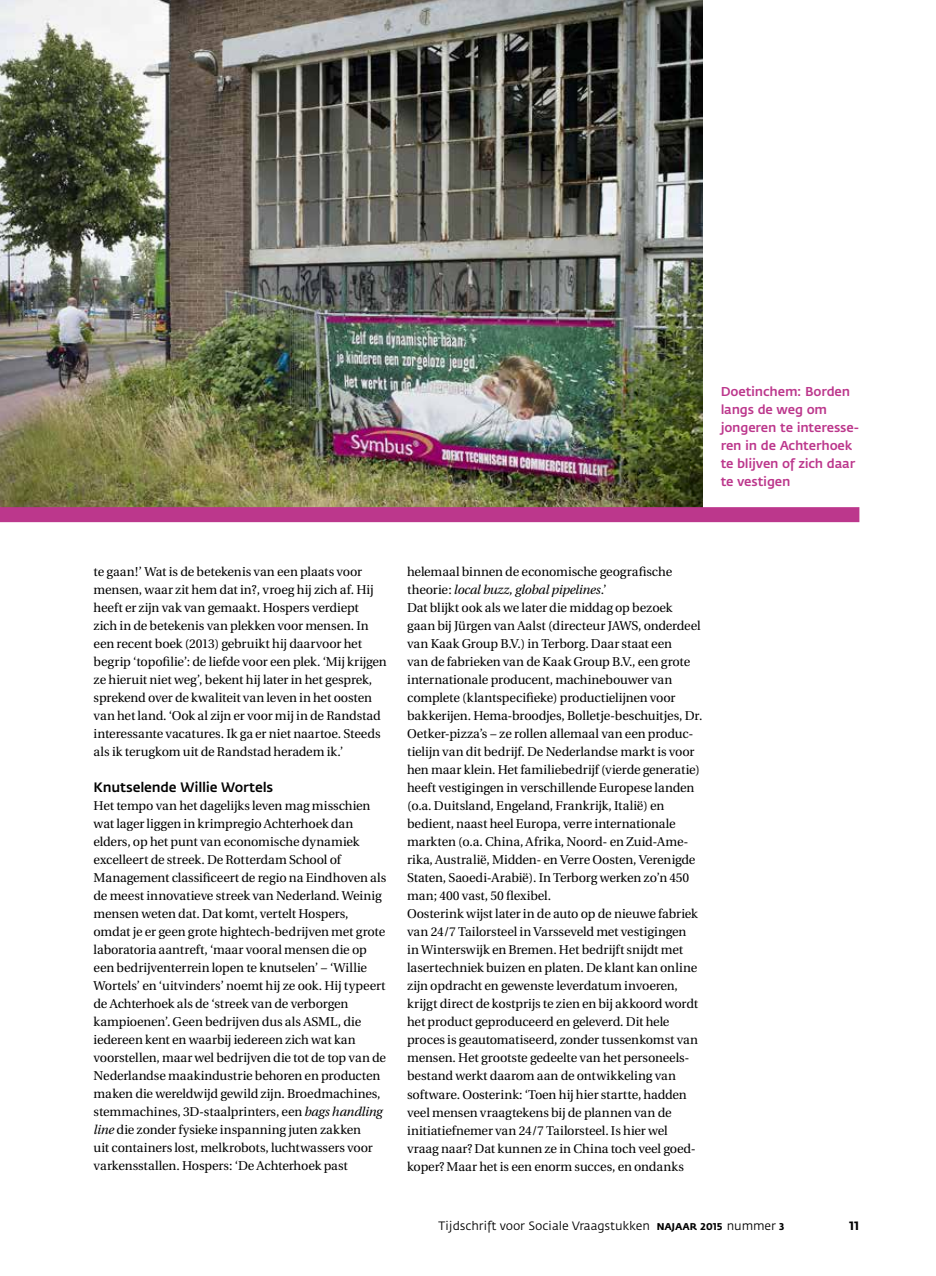
<style>
.page{position:relative;width:936px;height:1276px;background:#fff}
.page>*{position:absolute;margin:0;border:0;box-sizing:border-box;transform-origin:0 0}
.t1{font:13.5px "Fedra Sans Medium TF";letter-spacing:-.015em;color:#000}
.t2{font:12.75px/18px "Utopia";letter-spacing:-.01em;color:#000}
.t3{font:12.75px/18px "Fedra Sans Medium TF";letter-spacing:-.015em;color:#bc378c}
.t4{font:12px "Fedra Sans";letter-spacing:-.01em;color:#000}
.t5{font:700 12px "Fedra Sans";color:#000}
.s1{font-style:italic}
.s2{font-weight:700;font-size:9.75px}
</style>
<div class="page">
<img style="left:0;top:0;width:702px;height:507px">
<div style="left:0;top:507px;width:859px;height:15px;background:#bc378c"></div>
<p class="t3" style="left:720px;top:383px;width:139px">Doetinchem: Borden langs de weg om jongeren te interesse&shy;ren in de Achterhoek te blijven of zich daar te vestigen</p>
<p class="t2" style="left:94px;top:563px;width:295px">te gaan!’ Wat is de betekenis van een plaats voor mensen, waar zit hem dat in?, vroeg hij zich af. Hij heeft er zijn vak van gemaakt. Hospers verdiept<br>zich in de betekenis van plekken voor mensen. In een recent boek (2013) gebruikt hij daarvoor het begrip ‘topofilie’: de liefde voor een plek. ‘Mij krijgen ze hieruit niet weg’, bekent hij later in het gesprek, sprekend over de kwaliteit van leven in het oosten van het land. ‘Ook al zijn er voor mij in de Randstad interessante vacatures. Ik ga er niet naartoe. Steeds als ik terugkom uit de Randstad heradem ik.’</p>
<p class="t1" style="left:94px;top:780px;width:181px">Knutselende Willie Wortels</p>
<p class="t2" style="left:94px;top:797px;width:294px">Het tempo van het dagelijks leven mag misschien wat lager liggen in krimpregio Achterhoek dan elders, op het punt van economische dynamiek excelleert de streek. De Rotterdam School of Management classificeert de regio na Eindhoven als de meest innovatieve streek van Nederland. Weinig mensen weten dat. Dat komt, vertelt Hospers, omdat je er geen grote hightech-bedrijven met grote laboratoria aantreft, ‘maar vooral mensen die op een bedrijventerrein lopen te knutselen’ − ‘Willie Wortels’ en ‘uitvinders’ noemt hij ze ook. Hij typeert de Achterhoek als de ‘streek van de verborgen kampioenen’. Geen bedrijven dus als ASML, die iedereen kent en waarbij iedereen zich wat kan voorstellen, maar wel bedrijven die tot de top van de Nederlandse maakindustrie behoren en producten maken die wereldwijd gewild zijn. Broedmachines, stemmachines, 3D-staalprinters, een <span class="s1">bags handling line</span> die zonder fysieke inspanning juten zakken<br>uit containers lost, melkrobots, luchtwassers voor varkensstallen. Hospers: ‘De Achterhoek past</p>
<p class="t2" style="left:407px;top:563px;width:297px">helemaal binnen de economische geografische theorie: <span class="s1">local buzz, global pipelines</span>.’<br>Dat blijkt ook als we later die middag op bezoek gaan bij Jürgen van Aalst (directeur JAWS, onderdeel van Kaak Group B.V.) in Terborg. Daar staat een<br>van de fabrieken van de Kaak Group B.V., een grote internationale producent, machinebouwer van complete (klantspecifieke) productielijnen voor bakkerijen. Hema-broodjes, Bolletje-beschuitjes, Dr.<br>Oetker-pizza’s − ze rollen allemaal van een produc&shy;tielijn van dit bedrijf. De Nederlandse markt is voor hen maar klein. Het familiebedrijf (vierde generatie) heeft vestigingen in verschillende Europese landen (o.a. Duitsland, Engeland, Frankrijk, Italië) en bedient, naast heel Europa, verre internationale markten (o.a. China, Afrika, Noord- en Zuid-Ame&shy;rika, Australië, Midden- en Verre Oosten, Verenigde Staten, Saoedi-Arabië). In Terborg werken zo’n 450 man; 400 vast, 50 flexibel.<br>Oosterink wijst later in de auto op de nieuwe fabriek van 24/7 Tailorsteel in Varsseveld met vestigingen<br>in Winterswijk en Bremen. Het bedrijft snijdt met lasertechniek buizen en platen. De klant kan online zijn opdracht en gewenste leverdatum invoeren, krijgt direct de kostprijs te zien en bij akkoord wordt het product geproduceerd en geleverd. Dit hele proces is geautomatiseerd, zonder tussenkomst van mensen. Het grootste gedeelte van het personeels&shy;bestand werkt daarom aan de ontwikkeling van software. Oosterink: ‘Toen hij hier startte, hadden veel mensen vraagtekens bij de plannen van de initiatiefnemer van 24/7 Tailorsteel. Is hier wel vraag naar? Dat kunnen ze in China toch veel goed&shy;koper? Maar het is een enorm succes, en ondanks</p>
<p class="t4" style="left:438px;top:1219px;width:347px">Tijdschrift voor Sociale Vraagstukken <span class="s2">NAJAAR 2015</span> nummer <span class="s2">3</span></p>
<p class="t5" style="left:849px;top:1218px;width:12px">11</p>
</div>
